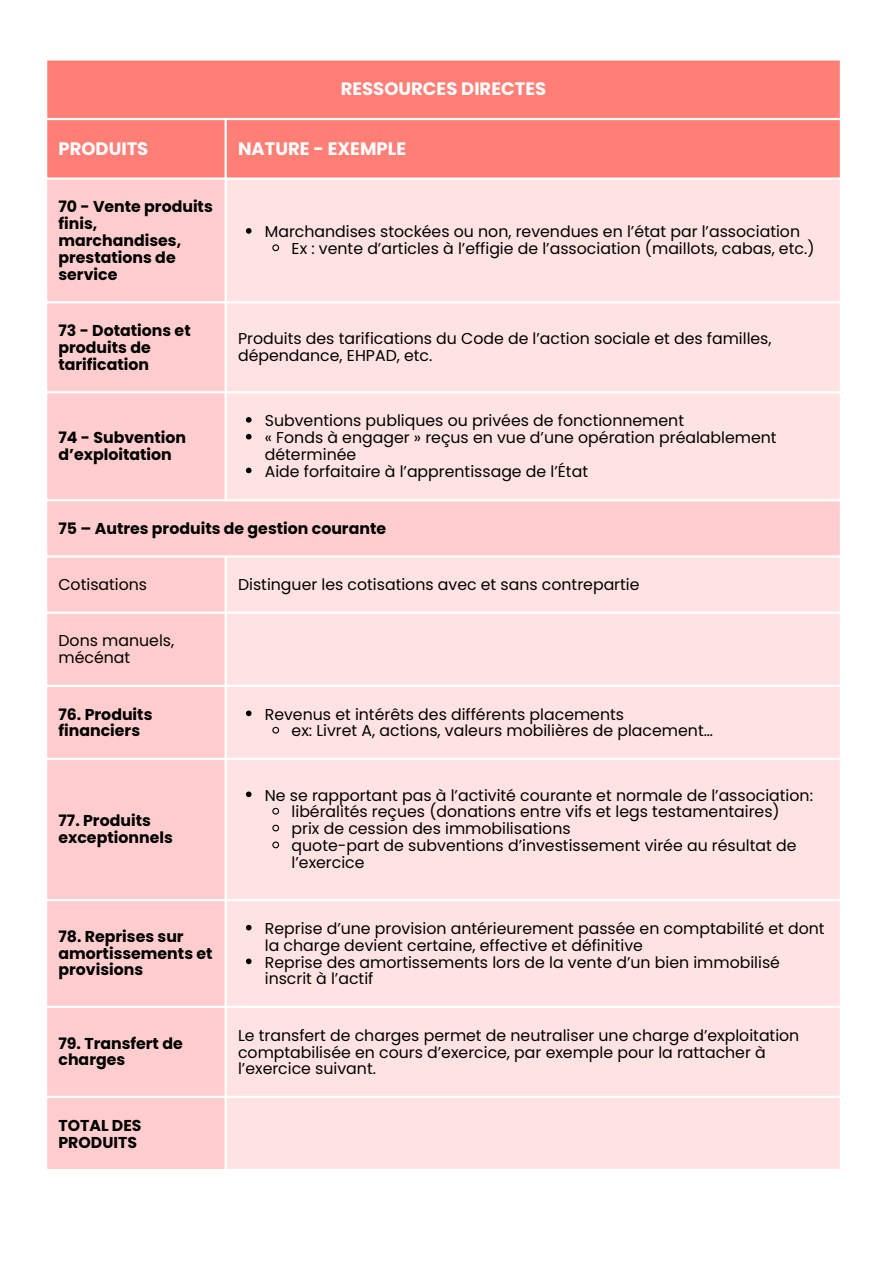
<style>
.page{position:relative;width:893px;height:1264px;background:#fff}
.page>*{position:absolute;margin:0;border:0;box-sizing:border-box;transform-origin:0 0}
.t1{font:700 18px "Poppins";color:#fff}
.t2{font:15.75px/16.8px "Poppins";color:#000}
.t3{font:700 15.75px/16.8px "Poppins";color:#000}
</style>
<div class="page">
<div style="left:47px;top:61px;width:792px;height:116px;background:#ff7e76"></div>
<div style="left:47px;top:180px;width:178px;height:988px;background:#ffcdcd"></div>
<div style="left:225px;top:180px;width:614px;height:988px;background:#ffe3e3"></div>
<svg style="left:246px;top:228px;width:5px;height:6px"></svg>
<svg style="left:271px;top:243px;width:9px;height:9px"></svg>
<svg style="left:246px;top:417px;width:5px;height:5px"></svg>
<svg style="left:246px;top:434px;width:5px;height:5px"></svg>
<svg style="left:246px;top:467px;width:5px;height:6px"></svg>
<svg style="left:246px;top:710px;width:5px;height:6px"></svg>
<svg style="left:271px;top:726px;width:9px;height:8px"></svg>
<svg style="left:246px;top:791px;width:5px;height:6px"></svg>
<svg style="left:271px;top:807px;width:9px;height:8px"></svg>
<svg style="left:271px;top:823px;width:9px;height:9px"></svg>
<svg style="left:271px;top:840px;width:9px;height:9px"></svg>
<svg style="left:246px;top:924px;width:5px;height:6px"></svg>
<svg style="left:246px;top:958px;width:5px;height:6px"></svg>
<hr style="left:224px;top:120px;width:3px;height:379px;background:#fff">
<hr style="left:224px;top:557px;width:3px;height:611px;background:#fff">
<hr style="left:45px;top:118px;width:797px;height:2px;background:#fff">
<hr style="left:45px;top:301px;width:797px;height:2px;background:#fff">
<hr style="left:45px;top:391px;width:797px;height:2px;background:#fff">
<hr style="left:45px;top:499px;width:797px;height:2px;background:#fff">
<hr style="left:45px;top:555px;width:797px;height:2px;background:#fff">
<hr style="left:45px;top:611px;width:797px;height:3px;background:#fff">
<hr style="left:45px;top:684px;width:797px;height:3px;background:#fff">
<hr style="left:45px;top:757px;width:797px;height:3px;background:#fff">
<hr style="left:45px;top:899px;width:797px;height:2px;background:#fff">
<hr style="left:45px;top:1005px;width:797px;height:3px;background:#fff">
<hr style="left:45px;top:1095px;width:797px;height:2px;background:#fff">
<p class="t1" style="left:341px;top:76px;width:207px">RESSOURCES DIRECTES</p>
<p class="t1" style="left:58px;top:136px;width:91px">PRODUITS</p>
<p class="t1" style="left:238px;top:136px;width:169px">NATURE - EXEMPLE</p>
<p class="t3" style="left:58px;top:198px;width:156px">70 - Vente produits finis, marchandises, prestations de service</p>
<p class="t2" style="left:265px;top:223px;width:536px">Marchandises stockées ou non, revendues en l’état par l’association</p>
<p class="t2" style="left:291px;top:240px;width:524px">Ex : vente d’articles à l’effigie de l’association (maillots, cabas, etc.)</p>
<p class="t3" style="left:58px;top:322px;width:134px">73 - Dotations et produits de tarification</p>
<p class="t2" style="left:238px;top:330px;width:535px">Produits des tarifications du Code de l’action sociale et des familles, dépendance, EHPAD, etc.</p>
<p class="t3" style="left:58px;top:429px;width:129px">74 - Subvention d’exploitation</p>
<p class="t2" style="left:265px;top:412px;width:421px">Subventions publiques ou privées de fonctionnement</p>
<p class="t2" style="left:265px;top:429px;width:513px">« Fonds à engager » reçus en vue d’une opération préalablement déterminée</p>
<p class="t2" style="left:265px;top:462px;width:325px">Aide forfaitaire à l’apprentissage de l’État</p>
<p class="t3" style="left:58px;top:520px;width:329px">75 – Autres produits de gestion courante</p>
<p class="t2" style="left:58px;top:576px;width:90px">Cotisations</p>
<p class="t2" style="left:238px;top:576px;width:403px">Distinguer les cotisations avec et sans contrepartie</p>
<p class="t2" style="left:58px;top:632px;width:117px">Dons manuels, mécénat</p>
<p class="t3" style="left:58px;top:705px;width:95px">76. Produits financiers</p>
<p class="t2" style="left:265px;top:705px;width:361px">Revenus et intérêts des différents placements</p>
<p class="t2" style="left:291px;top:722px;width:423px">ex: Livret A, actions, valeurs mobilières de placement…</p>
<p class="t3" style="left:58px;top:812px;width:116px">77. Produits exceptionnels</p>
<p class="t2" style="left:265px;top:786px;width:549px">Ne se rapportant pas à l’activité courante et normale de l’association:</p>
<p class="t2" style="left:291px;top:803px;width:489px">libéralités reçues (donations entre vifs et legs testamentaires)</p>
<p class="t2" style="left:291px;top:820px;width:280px">prix de cession des immobilisations</p>
<p class="t2" style="left:291px;top:837px;width:506px">quote-part de subventions d’investissement virée au résultat de l’exercice</p>
<p class="t3" style="left:58px;top:927px;width:155px">78. Reprises sur amortissements et provisions</p>
<p class="t2" style="left:265px;top:919px;width:561px">Reprise d’une provision antérieurement passée en comptabilité et dont la charge devient certaine, effective et définitive</p>
<p class="t2" style="left:265px;top:953px;width:516px">Reprise des amortissements lors de la vente d’un bien immobilisé inscrit à l’actif</p>
<p class="t3" style="left:58px;top:1034px;width:126px">79. Transfert de charges</p>
<p class="t2" style="left:238px;top:1026px;width:562px">Le transfert de charges permet de neutraliser une charge d’exploitation comptabilisée en cours d’exercice, par exemple pour la rattacher à l’exercice suivant.</p>
<p class="t3" style="left:58px;top:1116px;width:85px">TOTAL DES<br>PRODUITS</p>
</div>
